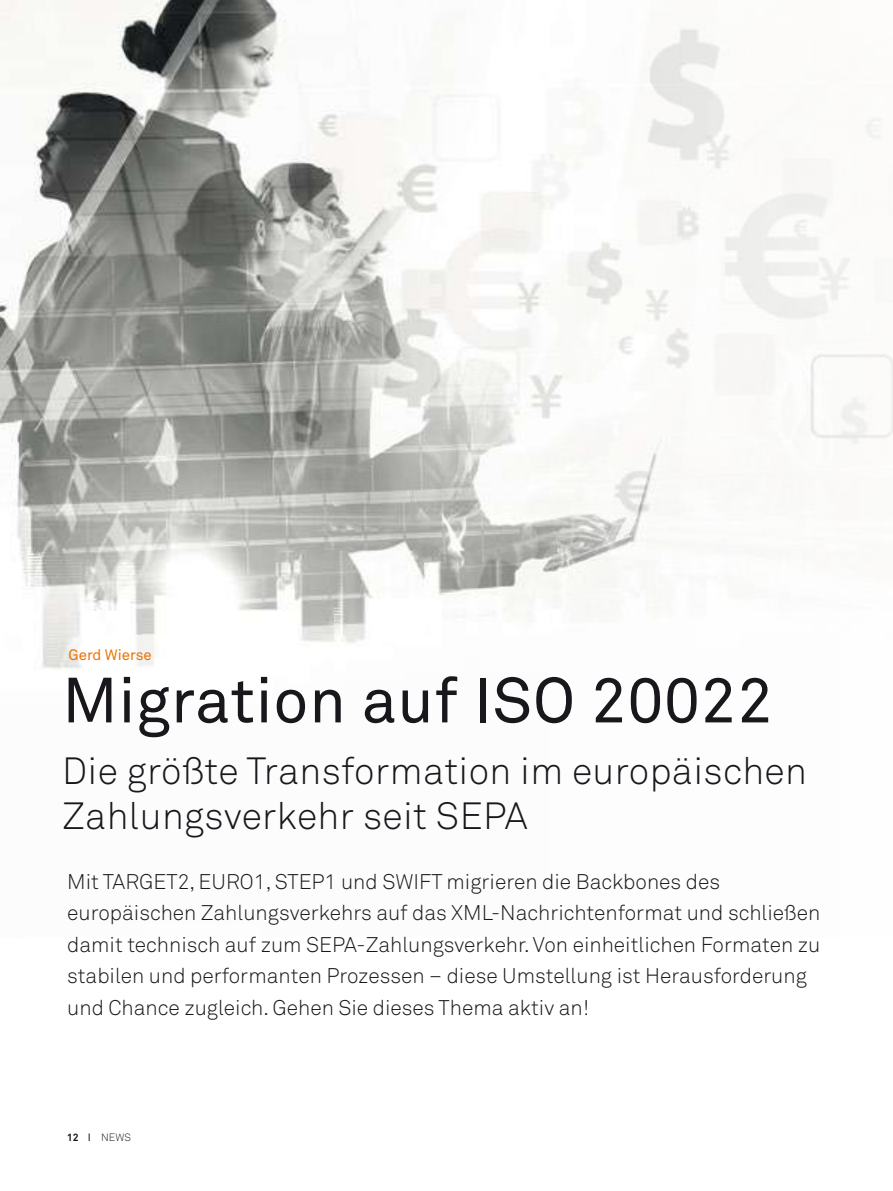
<style>
.page{position:relative;width:893px;height:1191px;background:#fff}
.page>*{position:absolute;margin:0;border:0;box-sizing:border-box;transform-origin:0 0}
.t1{font:63px "Akkurat Std";letter-spacing:.01em;color:#1a171c}
.t2{font:300 37.5px/45px "Akkurat Std";letter-spacing:.01em;color:#1a171c}
.t3{font:300 21px/31.5px "Akkurat Std";color:#1a171c}
.t4{font:15px "Akkurat Std";color:#ec7404}
.t5{font:300 10.5px "Akkurat Std";color:#1a171c}
.s1{font-weight:700}
.s2{font-weight:400}
</style>
<div class="page">
<img style="left:0;top:0;width:893px;height:670px">
<p class="t4" style="left:69px;top:645px;width:85px">Gerd Wierse</p>
<h1 class="t1" style="left:62px;top:664px;width:712px">Migration auf ISO 20022</h1>
<h2 class="t2" style="left:62px;top:749px;width:746px">Die größte Transformation im europäischen<br>Zahlungsverkehr seit SEPA</h2>
<p class="t3" style="left:67px;top:865px;width:755px">Mit TARGET2, EURO1, STEP1 und SWIFT migrieren die Backbones des europäischen Zahlungsverkehrs auf das XML-Nachrichtenformat und schließen damit technisch auf zum SEPA-Zahlungsverkehr. Von einheitlichen Formaten zu stabilen und performanten Prozessen – diese Umstellung ist Herausforderung und Chance zugleich. Gehen Sie dieses Thema aktiv an!</p>
<p class="t5" style="left:67px;top:1131px;width:66px"><span class="s1">12</span> <span class="s2">I</span> NEWS</p>
</div>
